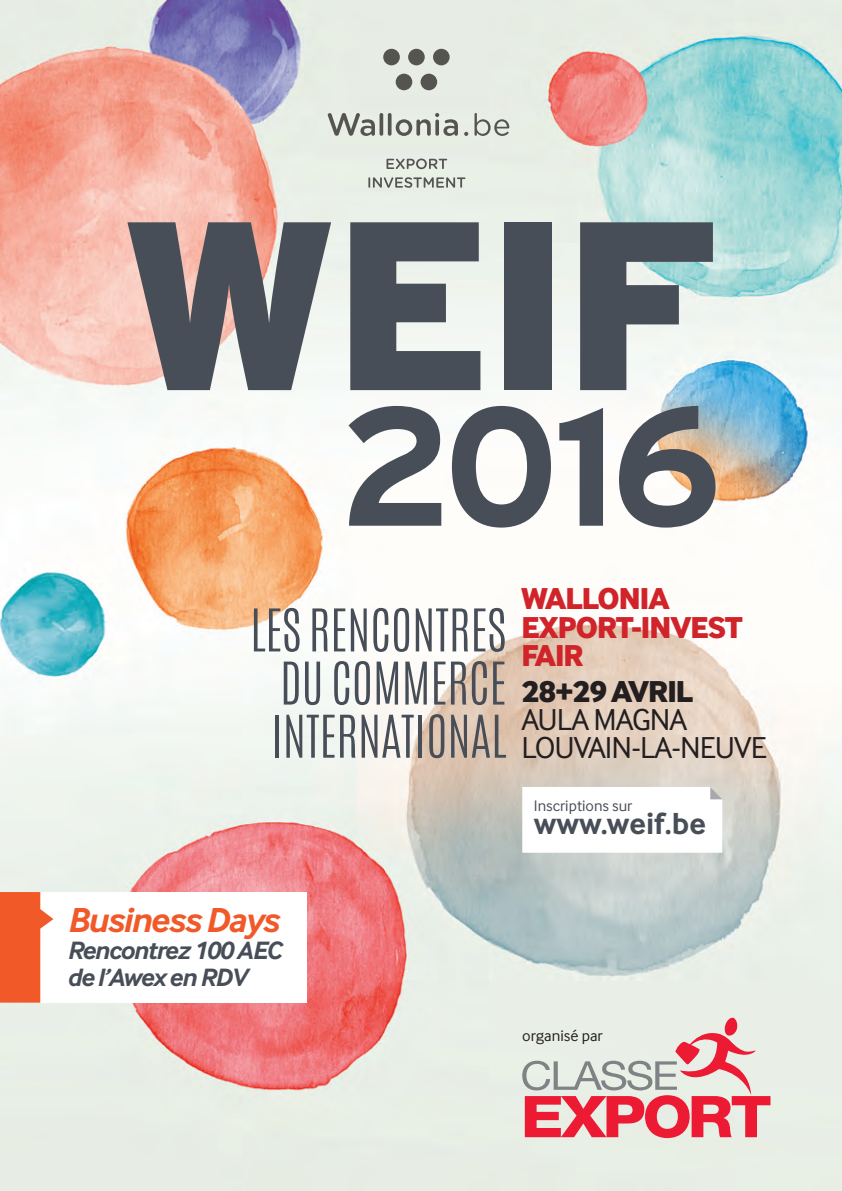
<style>
.page{position:relative;width:842px;height:1191px;background:#fff}
.page>*{position:absolute;margin:0;border:0;box-sizing:border-box;transform-origin:0 0}
.t1{font:300 50px "Antonio";letter-spacing:-.01em;color:#474e57}
.t2{font:italic 700 36px "Inter Face";letter-spacing:-.04em;color:#f15929}
.t3{font:700 31.6px "Inter Face";color:#474e57}
.t4{font:31.4px "Inter Face X Bold";letter-spacing:-.03em;color:#d1232a}
.t5{font:31.4px "Inter Face";letter-spacing:-.03em;color:#231f20}
.t6{font:31.4px "Inter Face X Bold";letter-spacing:-.03em;color:#231f20}
.t7{font:italic 700 26px "Inter Face";letter-spacing:-.04em;color:#474e57}
.t8{font:16px "Inter Face";color:#231f20}
.t9{font:15.8px "Inter Face";color:#474e57}
</style>
<div class="page">
<img style="left:0;top:0;width:842px;height:1191px">
<svg style="left:522px;top:787px;width:200px;height:65px"></svg>
<div style="left:0;top:892px;width:306px;height:110px;background:#fff"></div>
<div style="left:383px;top:49px;width:17px;height:16px;background:#565451;border-radius:50%"></div>
<div style="left:408px;top:49px;width:17px;height:16px;background:#565451;border-radius:50%"></div>
<div style="left:396px;top:74px;width:16px;height:16px;background:#565451;border-radius:50%"></div>
<div style="left:421px;top:74px;width:16px;height:16px;background:#565451;border-radius:50%"></div>
<div style="left:433px;top:49px;width:17px;height:16px;background:#565451;border-radius:50%"></div>
<svg style="left:328px;top:113px;width:47px;height:23px"></svg>
<svg style="left:379px;top:113px;width:4px;height:23px"></svg>
<hr style="left:388px;top:113px;width:3px;height:23px;background:#565451;border-radius:2px">
<svg style="left:474px;top:113px;width:35px;height:23px"></svg>
<svg style="left:396px;top:113px;width:62px;height:23px"></svg>
<svg style="left:464px;top:132px;width:4px;height:4px"></svg>
<svg style="left:386px;top:159px;width:61px;height:10px"></svg>
<svg style="left:368px;top:177px;width:97px;height:11px"></svg>
<svg style="left:522px;top:1017px;width:248px;height:121px;background:#e4b2b3"></svg>
<svg style="left:127px;top:222px;width:204px;height:168px;background:#827d7f"></svg>
<svg style="left:350px;top:222px;width:130px;height:168px;background:#72787d"></svg>
<div style="left:504px;top:222px;width:48px;height:168px;background:#474e57"></div>
<svg style="left:580px;top:222px;width:133px;height:168px"></svg>
<svg style="left:348px;top:406px;width:93px;height:120px"></svg>
<svg style="left:452px;top:406px;width:99px;height:121px"></svg>
<svg style="left:559px;top:408px;width:44px;height:118px"></svg>
<svg style="left:619px;top:406px;width:96px;height:121px"></svg>
<svg style="left:0;top:892px;width:53px;height:110px"></svg>
<p class="t1" style="left:250px;top:594px;width:258px">LES RENCONTRES</p>
<p class="t1" style="left:280px;top:647px;width:228px">DU COMMERCE</p>
<p class="t1" style="left:271px;top:700px;width:237px">INTERNATIONAL</p>
<p class="t4" style="left:521px;top:580px;width:150px">WALLONIA</p>
<p class="t4" style="left:521px;top:608px;width:222px">EXPORT-INVEST</p>
<p class="t4" style="left:521px;top:636px;width:64px">FAIR</p>
<p class="t6" style="left:521px;top:672px;width:173px">28+29 AVRIL</p>
<p class="t5" style="left:521px;top:701px;width:167px">AULA MAGNA</p>
<p class="t5" style="left:521px;top:730px;width:247px">LOUVAIN-LA-NEUVE</p>
<p class="t9" style="left:534px;top:796px;width:100px">Inscriptions sur</p>
<p class="t3" style="left:534px;top:805px;width:174px">www.weif.be</p>
<p class="t2" style="left:67px;top:899px;width:214px">Business Days</p>
<p class="t7" style="left:67px;top:935px;width:216px">Rencontrez 100 AEC</p>
<p class="t7" style="left:67px;top:961px;width:182px">de l’Awex en RDV</p>
<p class="t8" style="left:522px;top:1026px;width:82px">organisé par</p>
</div>
